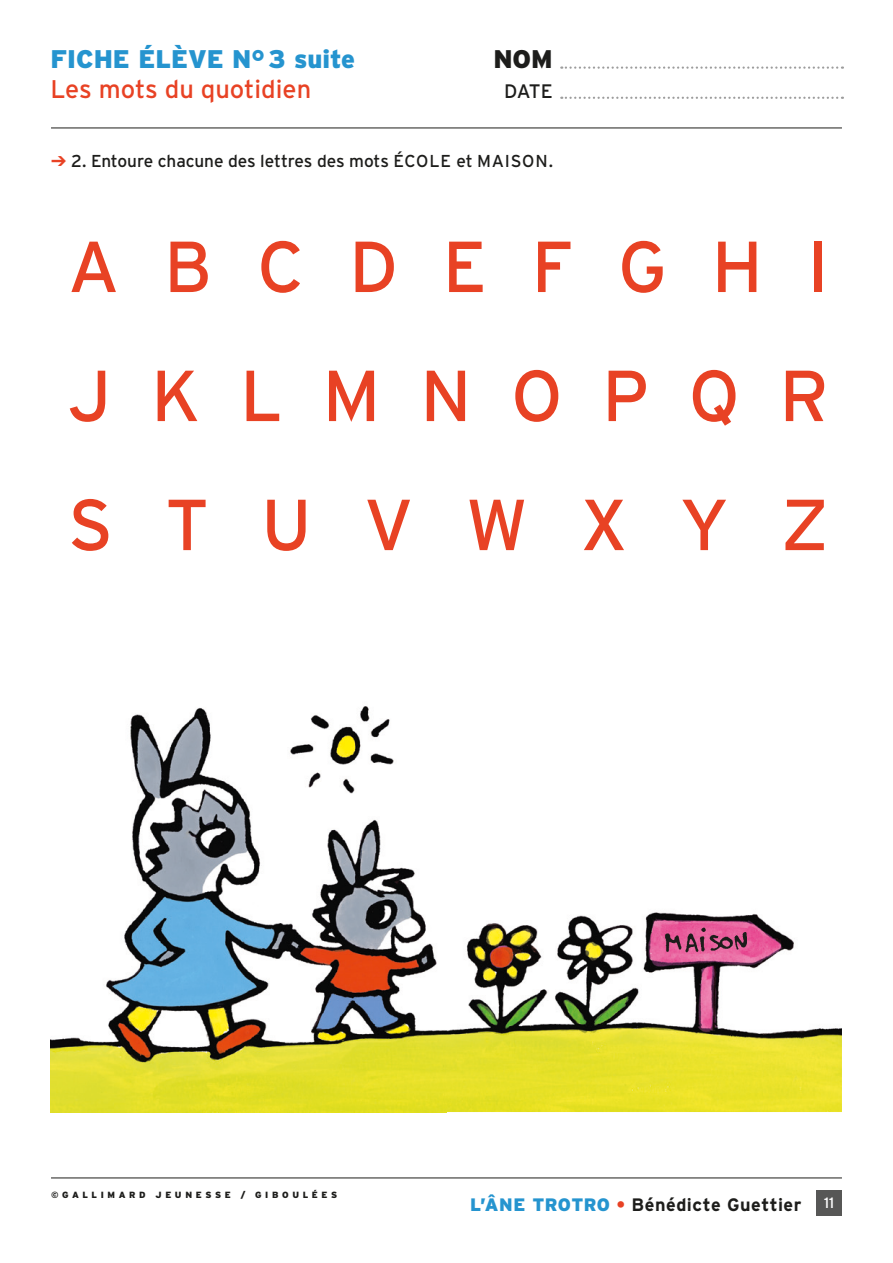
<style>
.page{position:relative;width:893px;height:1263px;background:#fff}
.page>*{position:absolute;margin:0;border:0;box-sizing:border-box;transform-origin:0 0}
.t1{font:72px/129px "Interstate";color:#e84224;text-align:justify}
.t2{font:900 25.5px "Interstate";color:#2594cf}
.t3{font:25.5px "Interstate";color:#e84224}
.t4{font:900 25.5px "Interstate";color:#1d1d1b}
.t5{font:19.5px "Interstate";color:#1d1d1b}
.t6{font:700 18px "Interstate";letter-spacing:.03em;color:#1d1d1b}
.t7{font:17.25px "Interstate";letter-spacing:-.005em;color:#1d1d1b}
.t8{font:15px "Interstate";color:#fff}
.t9{font:900 9px "Interstate";letter-spacing:.4em;color:#1d1d1b}
.s1{color:#e84224}
.s2{font-weight:900;color:#2594cf}
</style>
<div class="page">
<svg style="left:561px;top:66px;width:282px;height:3px"></svg>
<svg style="left:561px;top:97px;width:282px;height:2px"></svg>
<hr style="left:51px;top:128px;width:791px;height:1px;background:#1d1d1b">
<hr style="left:51px;top:1177px;width:791px;height:1px;background:#1d1d1b">
<div style="left:816px;top:1191px;width:26px;height:25px;background:#575756"></div>
<img style="left:50px;top:706px;width:394px;height:406px">
<img style="left:444px;top:912px;width:398px;height:200px">
<img style="left:652px;top:925px;width:115px;height:33px">
<h2 class="t2" style="left:50px;top:43px;width:306px">FICHE ÉLÈVE N° 3 suite</h2>
<h2 class="t3" style="left:50px;top:73px;width:262px">Les mots du quotidien</h2>
<h2 class="t4" style="left:493px;top:43px;width:61px">NOM</h2>
<p class="t5" style="left:504px;top:79px;width:50px">DATE</p>
<p class="t7" style="left:51px;top:150px;width:504px"><span class="s1">➔</span> 2. Entoure chacune des lettres des mots ÉCOLE et MAISON.</p>
<h1 class="t1" style="left:68px;top:202px;width:763px">A B C D E F G H I J K L M N O P Q R S T U V W X Y Z</h1>
<p class="t9" style="left:51px;top:1189px;width:288px">©GALLIMARD JEUNESSE / GIBOULÉES</p>
<p class="t6" style="left:470px;top:1193px;width:333px"><span class="s2">L’ÂNE TROTRO</span> <span class="s1">•</span> Bénédicte Guettier</p>
<p class="t8" style="left:824px;top:1193px;width:12px">11</p>
</div>
